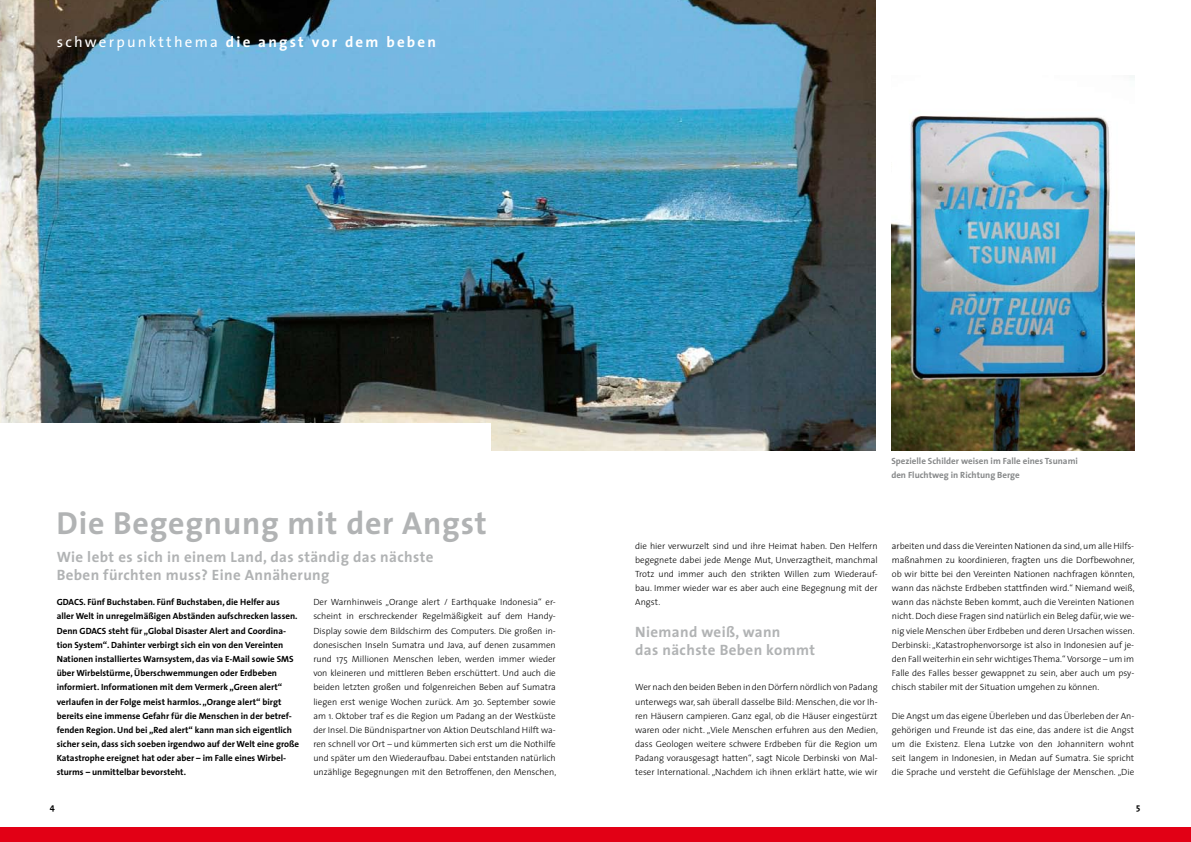
<style>
.page{position:relative;width:1191px;height:842px;background:#fff}
.page>*{position:absolute;margin:0;border:0;box-sizing:border-box;transform-origin:0 0}
.t1{font:700 32px "The Sans";letter-spacing:.025em;color:#b1b3b4}
.t2{font:700 15px/18px "The Sans";letter-spacing:.025em;color:#b1b3b4}
.t3{font:700 15px "The Sans";letter-spacing:.15em;color:#fff}
.t4{font:300 9px/14.2px "The Sans";color:#000;text-align:justify}
.t5{font:700 9px/14.2px "The Sans";color:#000}
.t6{font:700 9px/14.2px "The Sans";color:#868889}
.s1{font-weight:400}
</style>
<div class="page">
<div style="left:0;top:828px;width:595px;height:14px;background:#e20015"></div>
<div style="left:595px;top:828px;width:596px;height:14px;background:#e20015"></div>
<img style="left:0;top:0;width:875px;height:450px">
<div style="left:0;top:423px;width:490px;height:33px;background:#fff"></div>
<img style="left:891px;top:75px;width:243px;height:375px">
<p class="t3" style="left:57px;top:29px;width:381px"><span class="s1">schwerpunktthema</span> die angst vor dem beben</p>
<p class="t1" style="left:57px;top:497px;width:432px">Die Begegnung mit der Angst</p>
<p class="t2" style="left:57px;top:548px;width:378px">Wie lebt es sich in einem Land, das ständig das nächste<br>Beben fürchten muss? Eine Annäherung</p>
<p class="t5" style="left:57px;top:595px;width:244px">GDACS. Fünf Buchstaben. Fünf Buchstaben, die Helfer aus aller Welt in unregelmäßigen Abständen aufschrecken lassen.<br>Denn GDACS steht für „Global Disaster Alert and Coordina&shy;tion System“. Dahinter verbirgt sich ein von den Vereinten Nationen installiertes Warnsystem, das via E-Mail sowie SMS über Wirbelstürme, Überschwemmungen oder Erdbeben informiert. Informationen mit dem Vermerk „Green alert“ verlaufen in der Folge meist harmlos.„Orange alert“ birgt bereits eine immense Gefahr für die Menschen in der betref&shy;fenden Region. Und bei „Red alert“ kann man sich eigentlich sicher sein, dass sich soeben irgendwo auf der Welt eine große Katastrophe ereignet hat oder aber – im Falle eines Wirbel&shy;sturms – unmittelbar bevorsteht.</p>
<p class="t4" style="left:313px;top:595px;width:244px">Der Warnhinweis „Orange alert / Earthquake Indonesia“ er&shy;scheint in erschreckender Regelmäßigkeit auf dem Handy-Display sowie dem Bildschirm des Computers. Die großen in&shy;donesischen Inseln Sumatra und Java, auf denen zusammen rund 175 Millionen Menschen leben, werden immer wieder von kleineren und mittleren Beben erschüttert. Und auch die beiden letzten großen und folgenreichen Beben auf Sumatra liegen erst wenige Wochen zurück. Am 30. September sowie am 1. Oktober traf es die Region um Padang an der Westküste der Insel. Die Bündnispartner von Aktion Deutschland Hilft wa&shy;ren schnell vor Ort – und kümmerten sich erst um die Nothilfe und später um den Wiederaufbau. Dabei entstanden natürlich unzählige Begegnungen mit den Betroffenen, den Menschen,</p>
<p class="t6" style="left:891px;top:453px;width:188px">Spezielle Schilder weisen im Falle eines Tsunami den Fluchtweg in Richtung Berge</p>
<p class="t4" style="left:635px;top:538px;width:244px">die hier verwurzelt sind und ihre Heimat haben. Den Helfern begegnete dabei jede Menge Mut, Unverzagtheit, manchmal Trotz und immer auch den strikten Willen zum Wiederauf&shy;bau. Immer wieder war es aber auch eine Begegnung mit der Angst.</p>
<p class="t2" style="left:635px;top:623px;width:181px">Niemand weiß, wann<br>das nächste Beben kommt</p>
<p class="t4" style="left:635px;top:680px;width:244px">Wer nach den beiden Beben in den Dörfern nördlich von Padang unterwegs war, sah überall dasselbe Bild: Menschen, die vor Ih&shy;ren Häusern campieren. Ganz egal, ob die Häuser eingestürzt waren oder nicht. „Viele Menschen erfuhren aus den Medien, dass Geologen weitere schwere Erdbeben für die Region um Padang vorausgesagt hatten“, sagt Nicole Derbinski von Mal&shy;teser International. „Nachdem ich ihnen erklärt hatte, wie wir</p>
<p class="t4" style="left:891px;top:538px;width:244px">arbeiten und dass die Vereinten Nationen da sind, um alle Hilfs&shy;maßnahmen zu koordinieren, fragten uns die Dorfbewohner, ob wir bitte bei den Vereinten Nationen nachfragen könnten, wann das nächste Erdbeben stattfinden wird.“ Niemand weiß, wann das nächste Beben kommt, auch die Vereinten Nationen nicht. Doch diese Fragen sind natürlich ein Beleg dafür, wie we&shy;nig viele Menschen über Erdbeben und deren Ursachen wissen.<br>Derbinski: „Katastrophenvorsorge ist also in Indonesien auf je&shy;den Fall weiterhin ein sehr wichtiges Thema.“ Vorsorge – um im Falle des Falles besser gewappnet zu sein, aber auch um psy&shy;chisch stabiler mit der Situation umgehen zu können.</p>
<p class="t4" style="left:891px;top:708px;width:244px">Die Angst um das eigene Überleben und das Überleben der An&shy;gehörigen und Freunde ist das eine, das andere ist die Angst um die Existenz. Elena Lutzke von den Johannitern wohnt seit langem in Indonesien, in Medan auf Sumatra. Sie spricht die Sprache und versteht die Gefühlslage der Menschen. „Die</p>
<p class="t5" style="left:50px;top:800px;width:6px">4</p>
<p class="t5" style="left:1136px;top:800px;width:6px">5</p>
</div>
